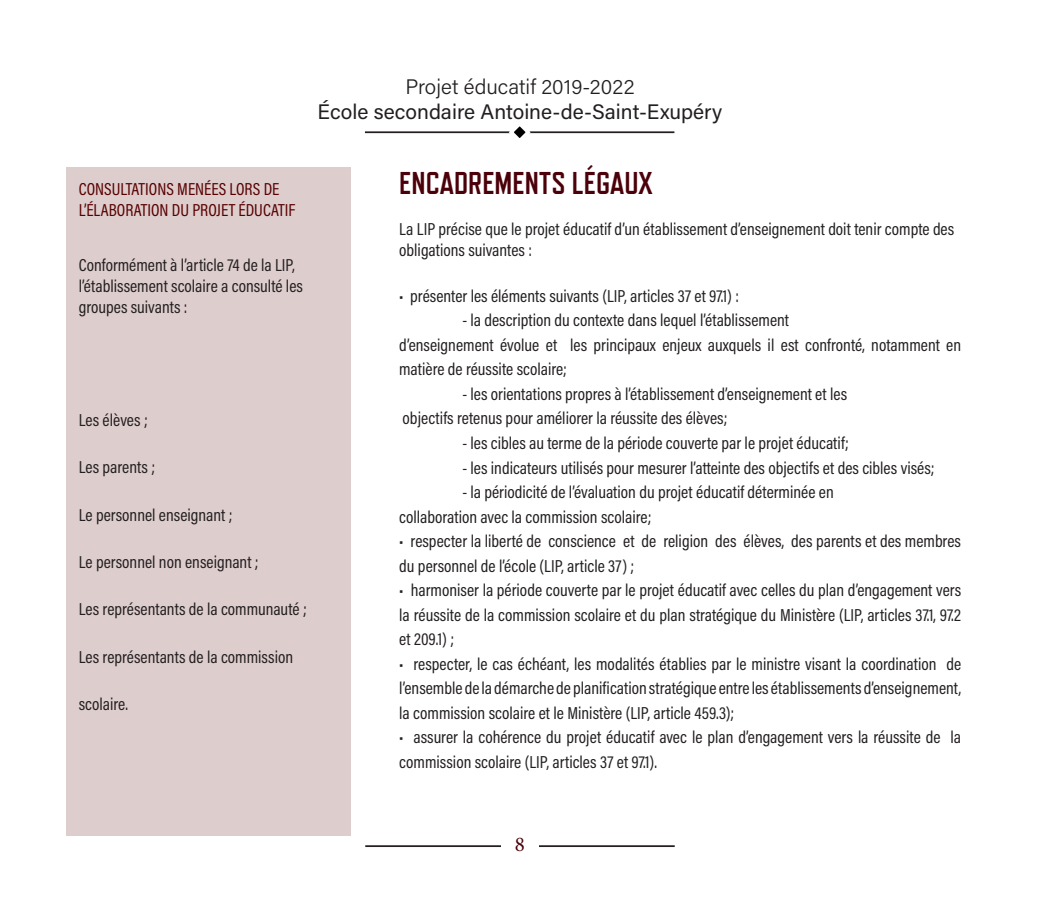
<style>
.page{position:relative;width:1040px;height:914px;background:#fff}
.page>*{position:absolute;margin:0;border:0;box-sizing:border-box;transform-origin:0 0}
.titres_tdm_1{font:700 31.5px "Refrigerator Deluxe";color:#4b000a}
.t1{font:21px "Acumin Pro";color:#231f20}
.t2{font:300 21px "Acumin Pro";color:#231f20}
.t3{font:21px "Minion Pro";color:#4b000a}
.corps_du_texte{font:17.5px/24.5px "Acumin Pro Cond";color:#231f20}
.corps_du_texte-2{font:17.5px/21px "Acumin Pro Cond";color:#580000}
</style>
<div class="page">
<hr style="left:365px;top:845px;width:309px;height:2px;background:#231f20">
<hr style="left:365px;top:131px;width:309px;height:2px;background:#231f20">
<svg style="left:506px;top:126px;width:27px;height:12px"></svg>
<div style="left:500px;top:835px;width:38px;height:22px;background:#fff"></div>
<div style="left:66px;top:167px;width:285px;height:668px;background:#decdcd"></div>
<p class="t2" style="left:405px;top:72px;width:230px">Projet éducatif 2019-2022</p>
<p class="t1" style="left:317px;top:97px;width:406px">École secondaire Antoine-de-Saint-Exupéry</p>
<p class="corps_du_texte-2" style="left:79px;top:178px;width:218px">CONSULTATIONS MENÉES LORS DE<br>L’ÉLABORATION DU PROJET ÉDUCATIF</p>
<p class="corps_du_texte" style="left:79px;top:254px;width:226px;line-height:21px">Conformément à l’article 74 de la LIP, l’établissement scolaire a consulté les groupes suivants :</p>
<p class="corps_du_texte" style="left:79px;top:407px;width:70px">Les élèves ;</p>
<p class="corps_du_texte" style="left:79px;top:455px;width:78px">Les parents ;</p>
<p class="corps_du_texte" style="left:79px;top:502px;width:155px">Le personnel enseignant ;</p>
<p class="corps_du_texte" style="left:79px;top:549px;width:181px">Le personnel non enseignant ;</p>
<p class="corps_du_texte" style="left:79px;top:596px;width:229px">Les représentants de la communauté ;</p>
<p class="corps_du_texte" style="left:79px;top:644px;width:216px">Les représentants de la commission</p>
<p class="corps_du_texte" style="left:79px;top:691px;width:51px">scolaire.</p>
<p class="titres_tdm_1" style="left:399px;top:164px;width:255px">ENCADREMENTS LÉGAUX</p>
<p class="corps_du_texte" style="left:399px;top:218px;width:556px;line-height:21px">La LIP précise que le projet éducatif d’un établissement d’enseignement doit tenir compte des obligations suivantes :</p>
<p class="corps_du_texte" style="left:399px;top:283px;width:341px">• présenter les éléments suivants (LIP, articles 37 et 97.1) :</p>
<p class="corps_du_texte" style="left:399px;top:308px;width:563px;text-indent:63px">- la description du contexte dans lequel l’établissement<br>d’enseignement évolue et les principaux enjeux auxquels il est confronté, notamment en matière de réussite scolaire;</p>
<p class="corps_du_texte" style="left:402px;top:381px;width:446px;text-indent:60px">- les orientations propres à l’établissement d’enseignement et les objectifs retenus pour améliorer la réussite des élèves;</p>
<p class="corps_du_texte" style="left:462px;top:430px;width:388px">- les cibles au terme de la période couverte par le projet éducatif;</p>
<p class="corps_du_texte" style="left:462px;top:455px;width:474px">- les indicateurs utilisés pour mesurer l’atteinte des objectifs et des cibles visés;</p>
<p class="corps_du_texte" style="left:399px;top:479px;width:436px;text-indent:63px">- la périodicité de l’évaluation du projet éducatif déterminée en collaboration avec la commission scolaire;</p>
<p class="corps_du_texte" style="left:399px;top:528px;width:563px">• respecter la liberté de conscience et de religion des élèves, des parents et des membres du personnel de l’école (LIP, article 37) ;</p>
<p class="corps_du_texte" style="left:399px;top:577px;width:563px;text-align:justify">• harmoniser la période couverte par le projet éducatif avec celles du plan d’engagement vers la réussite de la commission scolaire et du plan stratégique du Ministère (LIP, articles 37.1, 97.2 et 209.1) ;</p>
<p class="corps_du_texte" style="left:399px;top:651px;width:563px;text-align:justify">• respecter, le cas échéant, les modalités établies par le ministre visant la coordination de l’ensemble de la démarche de planification stratégique entre les établissements d’enseignement, la commission scolaire et le Ministère (LIP, article 459.3);</p>
<p class="corps_du_texte" style="left:399px;top:724px;width:563px">• assurer la cohérence du projet éducatif avec le plan d’engagement vers la réussite de la commission scolaire (LIP, articles 37 et 97.1).</p>
<p class="t3" style="left:515px;top:830px;width:12px">8</p>
</div>
